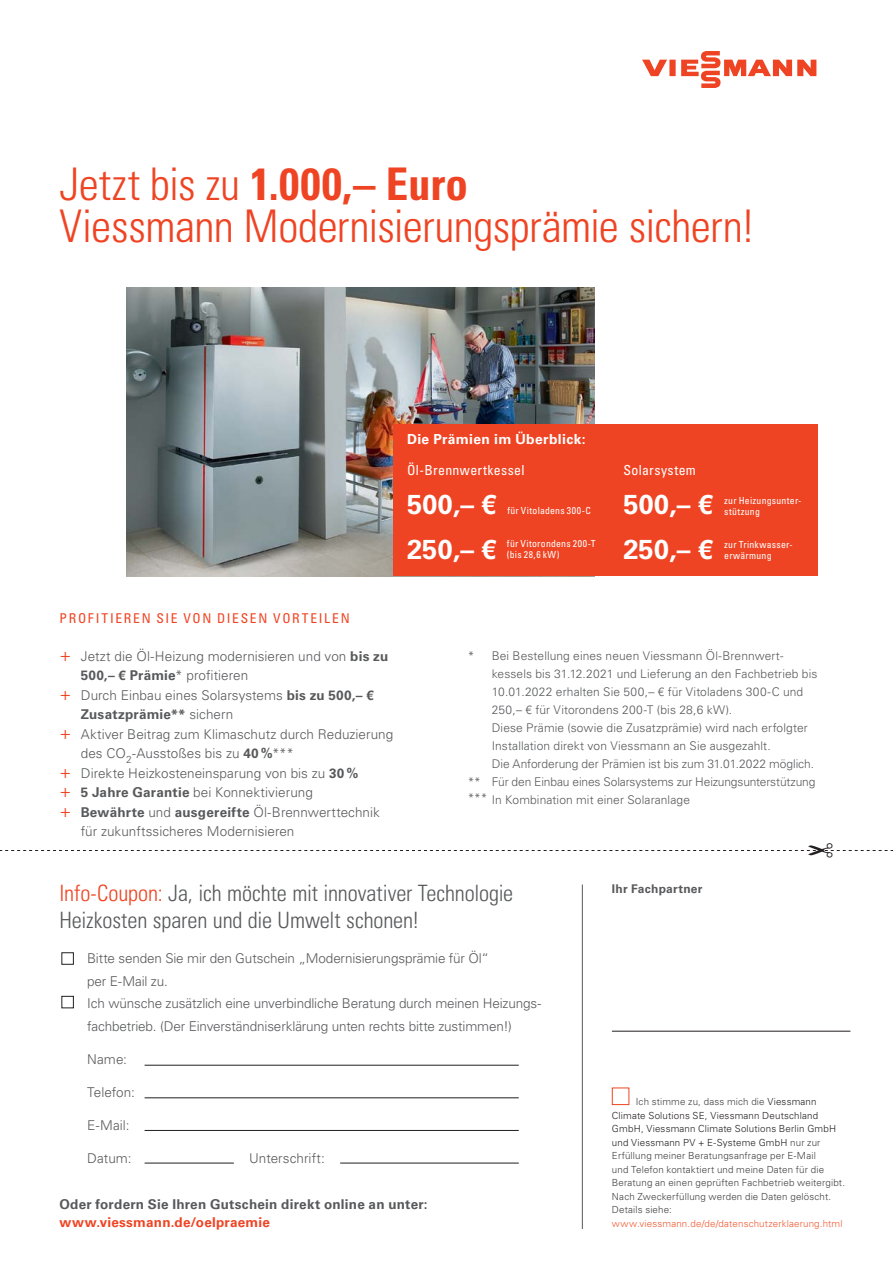
<style>
.page{position:relative;width:893px;height:1263px;background:#fff}
.page>*{position:absolute;margin:0;border:0;box-sizing:border-box;transform-origin:0 0}
.t1{font:45px "Univers LTCYR 47 Light Cond";letter-spacing:-.015em;color:#ef4423}
.t2{font:45px "Univers LTCYR 67 Bold Cond";letter-spacing:.005em;color:#ef4423}
.t3{font:700 27.3px/44.8px "Univers LTCYR 65";color:#fff}
.t4{font:22.5px/27px "Univers LTCYR 47 Light Cond";letter-spacing:-.005em;color:#58595b}
.t5{font:condensed 13.8px "Univers LTCYR 57";letter-spacing:.025em;color:#fff}
.t6{font:700 13.8px "Univers LTCYR 65";letter-spacing:.025em;color:#fff}
.t7{font:300 13.5px/22.5px "Univers LTCYR 45";color:#58595b}
.t8{font:700 13.5px "Univers LTCYR 65";letter-spacing:.015em;color:#58595b}
.t9{font:condensed 13.5px "Univers LTCYR 57";letter-spacing:.13em;color:#ef4423}
.t10{font:700 13.5px "Univers LTCYR 65";letter-spacing:.015em;color:#ef4423}
.t11{font:300 12px "Univers LTCYR 45";letter-spacing:.005em;color:#58595b}
.t12{font:300 12px "Univers LTCYR 45";letter-spacing:-.015em;color:#58595b}
.t13{font:700 12px "Univers LTCYR 65";letter-spacing:.02em;color:#58595b}
.t14{font:300 9.75px/13.5px "Univers LTCYR 45";letter-spacing:.015em;color:#404041}
.t15{font:condensed 9.75px/11.1px "Univers LTCYR 57";letter-spacing:.025em;color:#fff}
.t16{font:300 9.75px "Univers LTCYR 45";letter-spacing:.015em;color:#f15930}
.s1{font-family:"Univers LTCYR 47 Light Cond"}
.s2{font-size:18px;color:#ef4423}
.s3{font-family:"Univers LTCYR 65";font-weight:700}
.s4{font-family:"Univers LTCYR 45";font-weight:300}
.s5{color:#ef4423}
.s6{color:#231f20}
</style>
<div class="page">
<img style="left:127px;top:288px;width:468px;height:288px">
<hr style="left:145px;top:1097px;width:374px;height:1px;background:#231f20">
<svg style="left:61px;top:952px;width:13px;height:56px"></svg>
<hr style="left:582px;top:884px;width:1px;height:345px;background:#58595b">
<hr style="left:145px;top:1130px;width:374px;height:1px;background:#231f20">
<hr style="left:145px;top:1163px;width:89px;height:1px;background:#231f20">
<hr style="left:340px;top:1163px;width:179px;height:1px;background:#231f20">
<hr style="left:145px;top:1065px;width:374px;height:1px;background:#231f20">
<div style="left:612px;top:1087px;width:17px;height:18px;border:1px solid #ef4423"></div>
<hr style="left:612px;top:1031px;width:238px;height:1px;background:#231f20">
<svg style="left:642px;top:51px;width:174px;height:37px"></svg>
<div style="left:393px;top:424px;width:424px;height:152px;background:#ef4423"></div>
<svg style="left:0;top:850px;width:893px;height:1px"></svg>
<h1 class="t2" style="left:60px;top:158px;width:410px"><span class="s1">Jetzt bis zu</span> 1.000,– Euro</h1>
<h1 class="t1" style="left:60px;top:204px;width:698px">Viessmann Modernisierungsprämie sichern!</h1>
<p class="t6" style="left:407px;top:434px;width:180px">Die Prämien im Überblick:</p>
<p class="t5" style="left:407px;top:463px;width:119px">Öl-Brennwertkessel</p>
<p class="t5" style="left:623px;top:463px;width:74px">Solarsystem</p>
<h2 class="t3" style="left:407px;top:485px;width:91px">500,– €<br>250,– €</h2>
<p class="t15" style="left:507px;top:505px;width:85px">für Vitoladens 300-C</p>
<p class="t15" style="left:507px;top:539px;width:90px">für Vitorondens 200-T (bis 28,6 kW)</p>
<h2 class="t3" style="left:623px;top:485px;width:91px">500,– €<br>250,– €</h2>
<p class="t15" style="left:724px;top:495px;width:79px">zur Heizungsunter&shy;stützung</p>
<p class="t15" style="left:724px;top:540px;width:70px">zur Trinkwasser&shy;erwärmung</p>
<p class="t9" style="left:60px;top:612px;width:292px">PROFITIEREN SIE VON DIESEN VORTEILEN</p>
<p class="t7" style="left:60px;top:646px;width:330px"><span class="s2">+</span> Jetzt die Öl-Heizung modernisieren und von <span class="s3">bis zu</span></p>
<p class="t8" style="left:81px;top:670px;width:169px">500,– € Prämie<span class="s4">* profitieren</span></p>
<p class="t7" style="left:60px;top:685px;width:316px"><span class="s2">+</span> Durch Einbau eines Solarsystems <span class="s3">bis zu 500,– €</span></p>
<p class="t8" style="left:81px;top:709px;width:154px">Zusatzprämie** <span class="s4">sichern</span></p>
<p class="t7" style="left:60px;top:724px;width:335px"><span class="s2">+</span> Aktiver Beitrag zum Klimaschutz durch Reduzierung</p>
<p class="t7" style="left:81px;top:744px;width:215px">des CO<sub>2</sub>-Ausstoßes bis zu <span class="s3">40 %</span>***</p>
<p class="t7" style="left:60px;top:763px;width:300px"><span class="s2">+</span> Direkte Heizkosteneinsparung von bis zu <span class="s3">30 %</span></p>
<p class="t7" style="left:60px;top:783px;width:255px"><span class="s2">+</span> <span class="s3">5 Jahre Garantie</span> bei Konnektivierung</p>
<p class="t7" style="left:60px;top:802px;width:322px"><span class="s2">+</span> <span class="s3">Bewährte</span> und <span class="s3">ausgereifte</span> Öl-Brennwerttechnik</p>
<p class="t7" style="left:81px;top:822px;width:215px">für zukunftssicheres Modernisieren</p>
<p class="t11" style="left:468px;top:651px;width:317px">* Bei Bestellung eines neuen Viessmann Öl-Brennwert-</p>
<p class="t11" style="left:492px;top:669px;width:327px">kessels bis 31.12.2021 und Lieferung an den Fachbetrieb bis</p>
<p class="t11" style="left:492px;top:687px;width:313px">10.01.2022 erhalten Sie 500,– € für Vitoladens 300-C und</p>
<p class="t11" style="left:492px;top:705px;width:242px">250,– € für Vitorondens 200-T (bis 28,6 kW).</p>
<p class="t11" style="left:492px;top:723px;width:318px">Diese Prämie (sowie die Zusatzprämie) wird nach erfolgter</p>
<p class="t11" style="left:492px;top:741px;width:280px">Installation direkt von Viessmann an Sie ausgezahlt.</p>
<p class="t11" style="left:492px;top:759px;width:324px">Die Anforderung der Prämien ist bis zum 31.01.2022 möglich.</p>
<p class="t12" style="left:468px;top:777px;width:349px">** Für den Einbau eines Solarsystems zur Heizungsunterstützung</p>
<p class="t11" style="left:468px;top:795px;width:224px">*** In Kombination mit einer Solaranlage</p>
<h3 class="t4" style="left:60px;top:880px;width:455px"><span class="s5">Info-Coupon:</span> Ja, ich möchte mit innovativer Technologie<br>Heizkosten sparen und die Umwelt schonen!</h3>
<p class="t7" style="left:87px;top:949px;width:456px">Bitte senden Sie mir den Gutschein „Modernisierungsprämie für Öl“<br>per E-Mail zu.<br>Ich wünsche zusätzlich eine unverbindliche Beratung durch meinen Heizungs&shy;fachbetrieb. (Der Einverständniserklärung unten rechts bitte zustimmen!)</p>
<p class="t7" style="left:87px;top:1049px;width:41px">Name:</p>
<p class="t7" style="left:87px;top:1082px;width:49px">Telefon:</p>
<p class="t7" style="left:87px;top:1115px;width:44px">E-Mail:</p>
<p class="t7" style="left:87px;top:1148px;width:46px">Datum:</p>
<p class="t7" style="left:249px;top:1148px;width:77px">Unterschrift:</p>
<p class="t8" style="left:60px;top:1199px;width:370px">Oder fordern Sie Ihren Gutschein direkt online an unter:</p>
<p class="t10" style="left:60px;top:1217px;width:212px">www.viessmann.de/oelpraemie</p>
<p class="t13" style="left:612px;top:885px;width:92px">Ihr Fachpartner</p>
<p class="t14" style="left:612px;top:1096px;width:235px;text-indent:24px">Ich stimme zu, dass mich die <span class="s6">Viessmann Climate Solutions SE, Viessmann Deutschland GmbH, Viessmann Climate Solutions Berlin GmbH und Viessmann PV + E-Systeme GmbH</span> nur zur Erfüllung meiner Beratungsanfrage per E-Mail<br>und Telefon kontaktiert und meine Daten für die Beratung an einen geprüften Fachbetrieb weitergibt.<br>Nach Zweckerfüllung werden die Daten gelöscht.<br>Details siehe:</p>
<p class="t16" style="left:612px;top:1220px;width:232px">www.viessmann.de/de/datenschutzerklaerung.html</p>
</div>
